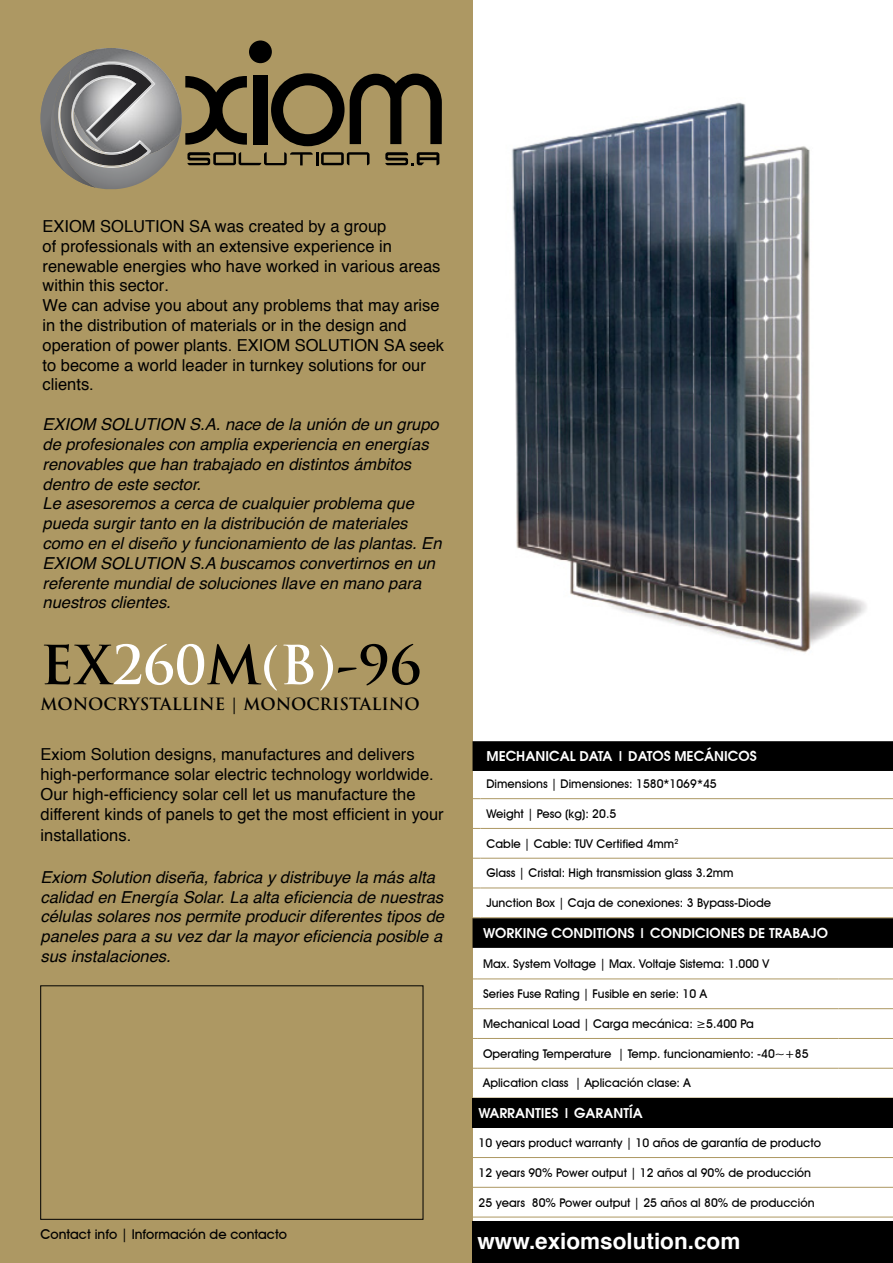
<style>
.page{position:relative;width:893px;height:1263px;background:#fff}
.page>*{position:absolute;margin:0;border:0;box-sizing:border-box;transform-origin:0 0}
.t1{font:700 52.5px "Trajan Pro";color:#000}
.t2{font:700 22.5px "Helvetica";color:#fff}
.t3{font:italic 16.5px/19.8px "Helvetica";color:#000}
.t4{font:16.5px/19.8px "Helvetica";color:#000}
.t5{font:700 16.5px "Trajan Pro";color:#000}
.t6{font:600 13.5px "Avant Garde";color:#fff}
.t7{font:500 13.5px "Avant Garde IT Cby BT";color:#000}
.t8{font:500 12px "Avant Garde IT Cby BT";color:#000}
.t9{font:12px "Avant Garde Md BT Medium";color:#000}
.s1{color:#fff}
</style>
<div class="page">
<div style="left:0;top:0;width:472px;height:1263px;background:#ad9863"></div>
<div style="left:472px;top:1221px;width:421px;height:42px;background:#000"></div>
<div style="left:249px;top:41px;width:23px;height:22px;background:#000;border-radius:50%"></div>
<svg style="left:40px;top:48px;width:402px;height:141px"></svg>
<img style="left:512px;top:102px;width:355px;height:551px">
<hr style="left:477px;top:978px;width:361px;height:1px;background:#ad9863">
<hr style="left:838px;top:978px;width:55px;height:1px;background:#ad9863">
<hr style="left:477px;top:1008px;width:361px;height:1px;background:#ad9863">
<hr style="left:838px;top:1008px;width:55px;height:1px;background:#ad9863">
<hr style="left:477px;top:1038px;width:361px;height:1px;background:#ad9863">
<hr style="left:838px;top:1038px;width:55px;height:1px;background:#ad9863">
<hr style="left:477px;top:1068px;width:361px;height:1px;background:#ad9863">
<hr style="left:838px;top:1068px;width:55px;height:1px;background:#ad9863">
<hr style="left:477px;top:1097px;width:361px;height:1px;background:#ad9863">
<hr style="left:838px;top:1097px;width:55px;height:1px;background:#ad9863">
<div style="left:472px;top:1098px;width:421px;height:30px;background:#000"></div>
<hr style="left:472px;top:1157px;width:421px;height:1px;background:#ad9863">
<hr style="left:472px;top:1187px;width:421px;height:1px;background:#ad9863">
<hr style="left:472px;top:1217px;width:421px;height:1px;background:#ad9863">
<hr style="left:480px;top:798px;width:413px;height:1px;background:#ad9863">
<hr style="left:480px;top:828px;width:413px;height:1px;background:#ad9863">
<hr style="left:480px;top:858px;width:413px;height:1px;background:#ad9863">
<hr style="left:480px;top:887px;width:413px;height:1px;background:#ad9863">
<div style="left:472px;top:917px;width:421px;height:31px;background:#000"></div>
<hr style="left:480px;top:917px;width:413px;height:1px;background:#ad9863">
<div style="left:472px;top:741px;width:421px;height:30px;background:#000"></div>
<p class="t4" style="left:43px;top:217px;width:403px">EXIOM SOLUTION SA was created by a group<br>of professionals with an extensive experience in renewable energies who have worked in various areas within this sector.<br>We can advise you about any problems that may arise in the distribution of materials or in the design and operation of power plants. EXIOM SOLUTION SA seek to become a world leader in turnkey solutions for our clients.</p>
<p class="t3" style="left:43px;top:415px;width:400px">EXIOM SOLUTION S.A. nace de la unión de un grupo de profesionales con amplia experiencia en energías renovables que han trabajado en distintos ámbitos dentro de este sector.<br>Le asesoremos a cerca de cualquier problema que pueda surgir tanto en la distribución de materiales como en el diseño y funcionamiento de las plantas. En EXIOM SOLUTION S.A buscamos convertirnos en un referente mundial de soluciones llave en mano para nuestros clientes.</p>
<h1 class="t1" style="left:40px;top:632px;width:382px">EX<span class="s1">260</span>M<span class="s1">(B)</span>-96</h1>
<p class="t5" style="left:40px;top:693px;width:381px">MONOCRYSTALLINE | MONOCRISTALINO</p>
<p class="t4" style="left:40px;top:745px;width:405px">Exiom Solution designs, manufactures and delivers high-performance solar electric technology worldwide.<br>Our high-efficiency solar cell let us manufacture the different kinds of panels to get the most efficient in your</p>
<p class="t4" style="left:40px;top:826px;width:92px">installations.</p>
<p class="t3" style="left:40px;top:867px;width:405px">Exiom Solution diseña, fabrica y distribuye la más alta calidad en Energía Solar. La alta eficiencia de nuestras células solares nos permite producir diferentes tipos de paneles para a su vez dar la mayor eficiencia posible a sus instalaciones.</p>
<p class="t7" style="left:40px;top:1226px;width:248px">Contact info | Información de contacto</p>
<p class="t6" style="left:486px;top:747px;width:272px">MECHANICAL DATA | DATOS MECÁNICOS</p>
<p class="t8" style="left:486px;top:776px;width:232px">Dimensions | Dimensiones: 1580*1069*45</p>
<p class="t8" style="left:486px;top:806px;width:131px">Weight | Peso (kg): 20.5</p>
<p class="t8" style="left:486px;top:836px;width:193px">Cable | Cable: TUV Certified 4mm<sup>2</sup></p>
<p class="t8" style="left:486px;top:866px;width:249px">Glass | Cristal: High transmission glass 3.2mm</p>
<p class="t8" style="left:486px;top:896px;width:286px">Junction Box | Caja de conexiones: 3 Bypass-Diode</p>
<p class="t6" style="left:483px;top:924px;width:347px">WORKING CONDITIONS | CONDICIONES DE TRABAJO</p>
<p class="t8" style="left:483px;top:957px;width:288px">Max. System Voltage | Max. Voltaje Sistema: 1.000 V</p>
<p class="t8" style="left:483px;top:986px;width:225px">Series Fuse Rating | Fusible en serie: 10 A</p>
<p class="t8" style="left:483px;top:1016px;width:272px">Mechanical Load | Carga mecánica: ≥5.400 Pa</p>
<p class="t8" style="left:483px;top:1046px;width:327px">Operating Temperature | Temp. funcionamiento: -40~+85</p>
<p class="t8" style="left:483px;top:1076px;width:209px">Aplication class | Aplicación clase: A</p>
<p class="t6" style="left:478px;top:1104px;width:166px">WARRANTIES | GARANTÍA</p>
<p class="t9" style="left:478px;top:1136px;width:344px">10 years product warranty | 10 años de garantía de producto</p>
<p class="t8" style="left:478px;top:1165px;width:334px">12 years 90% Power output | 12 años al 90% de producción</p>
<p class="t8" style="left:478px;top:1195px;width:337px">25 years 80% Power output | 25 años al 80% de producción</p>
<h2 class="t2" style="left:477px;top:1223px;width:264px">www.exiomsolution.com</h2>
</div>
